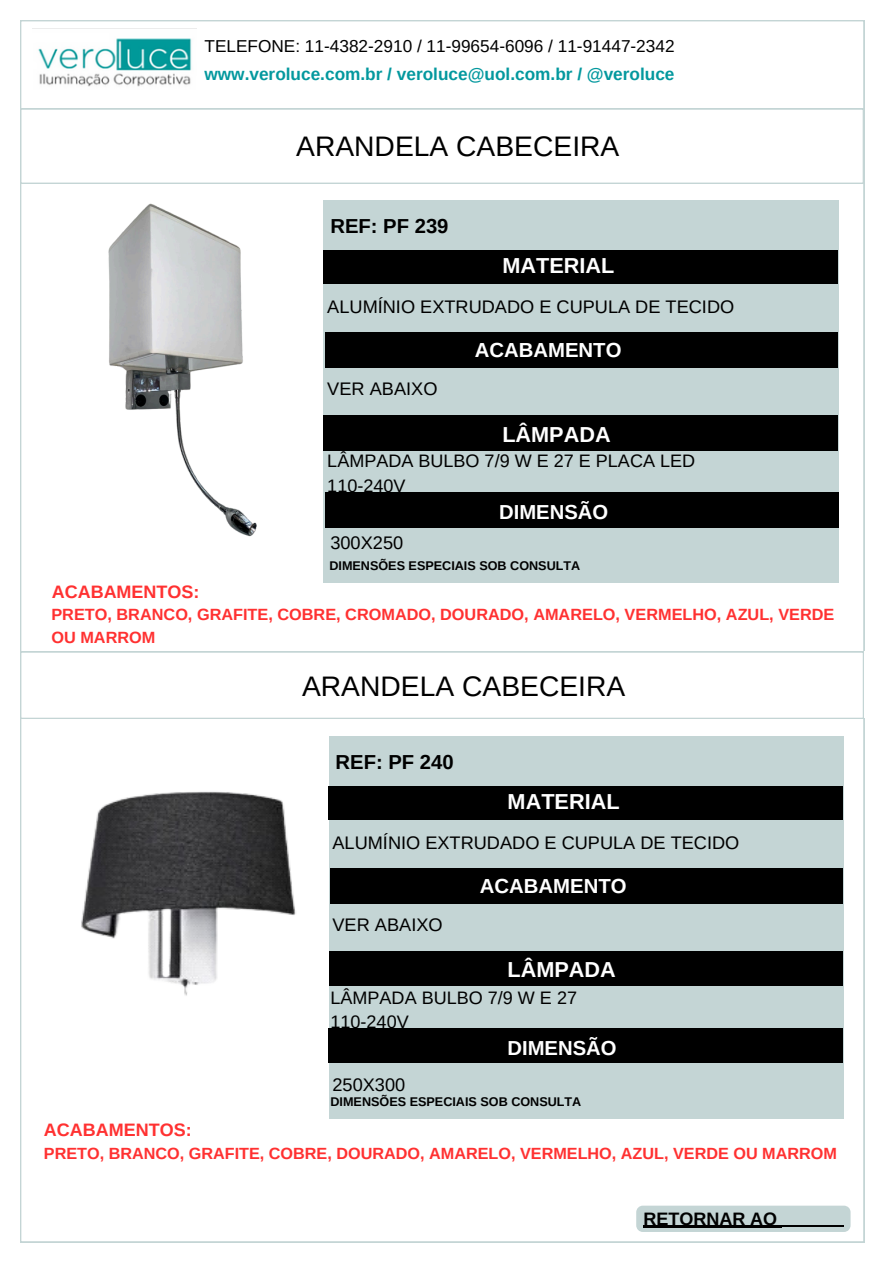
<style>
.page{position:relative;width:894px;height:1264px;background:#fff}
.page>*{position:absolute;margin:0;border:0;box-sizing:border-box;transform-origin:0 0}
.t1{font:28.2px "Arimo";color:#000}
.t2{font:700 21.6px "Arimo";color:#fff}
.t3{font:700 20.25px "Arimo";color:#fff}
.t4{font:700 20.25px "Arimo";color:#000}
.t5{font:18.15px "Arimo";color:#000}
.t6{font:18px/24.8px "Arimo";color:#000}
.t7{font:700 18px "Arimo";color:#ff3131}
.t8{font:700 18px "Arimo";color:#000}
.t9{font:17.25px/28.2px "Arimo";color:#000}
.t10{font:700 16.2px/22.5px "Arimo";color:#ff3131}
.t11{font:700 12.6px "Arimo";color:#000}
.s1{font-weight:700;color:#03989e}
</style>
<div class="page">
<img style="left:33px;top:28px;width:163px;height:59px">
<div style="left:19px;top:107px;width:845px;height:78px;border:2px solid #c4d5d5"></div>
<div style="left:19px;top:650px;width:845px;height:70px;border:2px solid #c4d5d5"></div>
<div style="left:329px;top:736px;width:514px;height:382px;background:#c4d5d5"></div>
<div style="left:329px;top:787px;width:513px;height:32px;background:#000"></div>
<div style="left:330px;top:868px;width:512px;height:35px;background:#000"></div>
<div style="left:329px;top:951px;width:513px;height:34px;background:#000"></div>
<div style="left:329px;top:1028px;width:512px;height:34px;background:#000"></div>
<svg style="left:636px;top:1205px;width:214px;height:26px"></svg>
<div style="left:324px;top:200px;width:514px;height:383px;background:#c4d5d5"></div>
<div style="left:324px;top:251px;width:513px;height:32px;background:#000"></div>
<div style="left:325px;top:332px;width:512px;height:35px;background:#000"></div>
<div style="left:324px;top:415px;width:512px;height:35px;background:#000"></div>
<div style="left:325px;top:492px;width:513px;height:35px;background:#000"></div>
<img style="left:108px;top:203px;width:149px;height:334px">
<img style="left:81px;top:791px;width:215px;height:205px">
<h2 class="t9" style="left:204px;top:32px;width:471px">TELEFONE: 11-4382-2910 / 11-99654-6096 / 11-91447-2342 <span class="s1">www.veroluce.com.br / veroluce@uol.com.br / @veroluce</span></h2>
<p class="t1" style="left:296px;top:131px;width:324px">ARANDELA CABECEIRA</p>
<h1 class="t4" style="left:330px;top:215px;width:120px">REF: PF 239</h1>
<h2 class="t2" style="left:502px;top:253px;width:113px">MATERIAL</h2>
<h4 class="t5" style="left:327px;top:296px;width:408px">ALUMÍNIO EXTRUDADO E CUPULA DE TECIDO</h4>
<h2 class="t5" style="left:327px;top:378px;width:112px">VER ABAIXO</h2>
<h3 class="t3" style="left:474px;top:339px;width:148px">ACABAMENTO</h3>
<h2 class="t2" style="left:502px;top:422px;width:110px">LÂMPADA</h2>
<h4 class="t6" style="left:327px;top:448px;width:369px">LÂMPADA BULBO 7/9 W E 27 E PLACA LED<br>110-240V</h4>
<h4 class="t5" style="left:330px;top:532px;width:74px">300X250</h4>
<p class="t3" style="left:499px;top:500px;width:111px">DIMENSÃO</p>
<h5 class="t7" style="left:52px;top:581px;width:149px">ACABAMENTOS:</h5>
<h2 class="t11" style="left:329px;top:558px;width:252px">DIMENSÕES ESPECIAIS SOB CONSULTA</h2>
<h4 class="t10" style="left:51px;top:603px;width:784px">PRETO, BRANCO, GRAFITE, COBRE, CROMADO, DOURADO, AMARELO, VERMELHO, AZUL, VERDE<br>OU MARROM</h4>
<h3 class="t1" style="left:302px;top:670px;width:324px">ARANDELA CABECEIRA</h3>
<h2 class="t4" style="left:335px;top:751px;width:120px">REF: PF 240</h2>
<h2 class="t2" style="left:507px;top:789px;width:113px">MATERIAL</h2>
<h4 class="t5" style="left:332px;top:832px;width:408px">ALUMÍNIO EXTRUDADO E CUPULA DE TECIDO</h4>
<h2 class="t5" style="left:332px;top:914px;width:112px">VER ABAIXO</h2>
<h4 class="t3" style="left:480px;top:874px;width:148px">ACABAMENTO</h4>
<h4 class="t2" style="left:507px;top:957px;width:110px">LÂMPADA</h4>
<h6 class="t6" style="left:330px;top:984px;width:248px">LÂMPADA BULBO 7/9 W E 27<br>110-240V</h6>
<p class="t5" style="left:332px;top:1074px;width:74px">250X300</p>
<h2 class="t3" style="left:507px;top:1036px;width:111px">DIMENSÃO</h2>
<p class="t7" style="left:44px;top:1120px;width:149px">ACABAMENTOS:</p>
<p class="t11" style="left:330px;top:1094px;width:252px">DIMENSÕES ESPECIAIS SOB CONSULTA</p>
<p class="t10" style="left:44px;top:1142px;width:794px">PRETO, BRANCO, GRAFITE, COBRE, DOURADO, AMARELO, VERMELHO, AZUL, VERDE OU MARROM</p>
<h1 class="t8" style="left:643px;top:1208px;width:135px">RETORNAR AO</h1>
</div>
